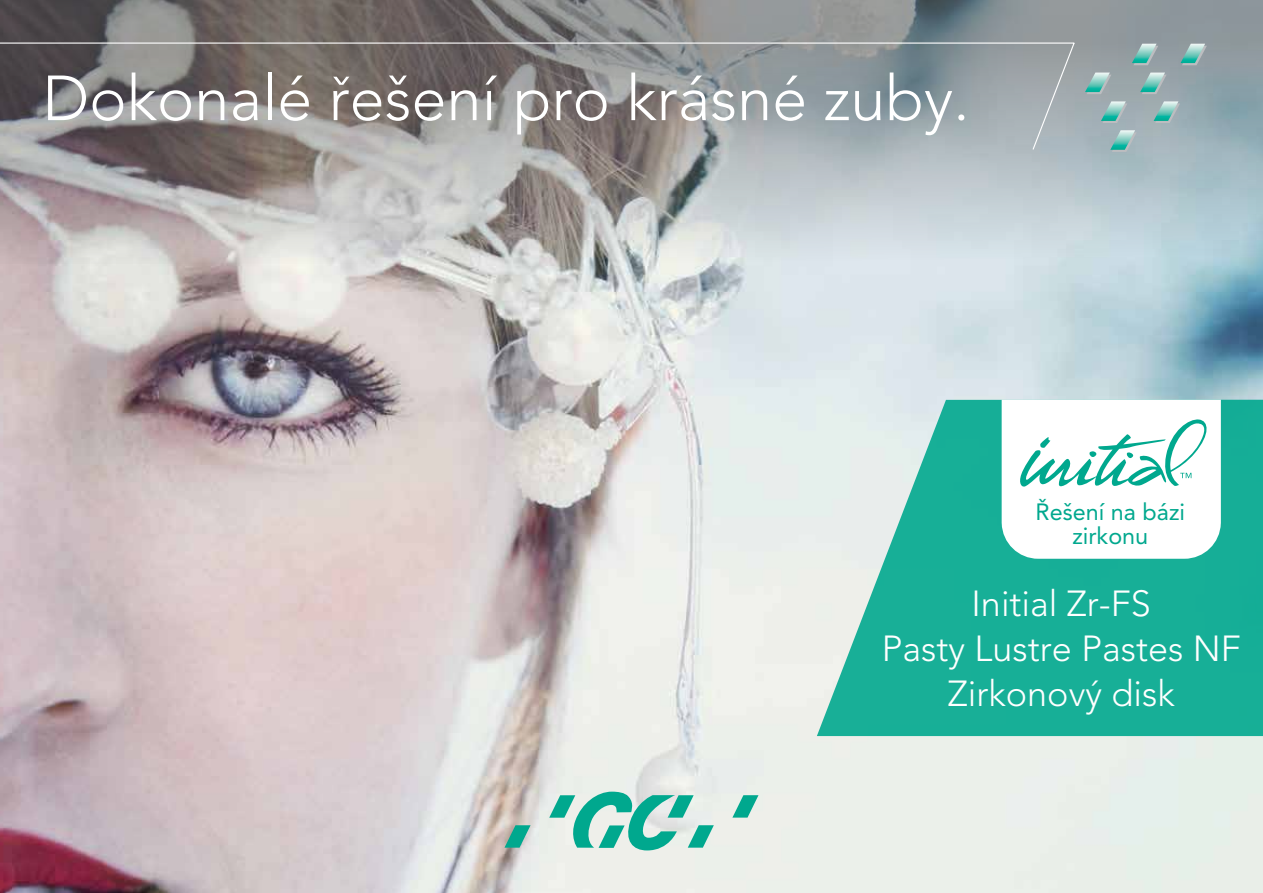
<style>
.page{position:relative;width:1263px;height:893px;background:#fff}
.page>*{position:absolute;margin:0;border:0;box-sizing:border-box;transform-origin:0 0}
.t1{font:300 63px "Avenir";color:#fff}
.t2{font:300 36px/45px "Avenir";color:#fff;text-align:center}
.t3{font:23.4px/24px "Avenir";color:#00a88e;text-align:center}
</style>
<div class="page">
<img style="left:0;top:264px;width:1263px;height:629px">
<svg style="left:0;top:0;width:1263px;height:264px;background:#a7abad"></svg>
<svg style="left:732px;top:795px;width:26px;height:23px"></svg>
<svg style="left:549px;top:792px;width:165px;height:58px;background:#8bd0c3"></svg>
<svg style="left:504px;top:825px;width:27px;height:23px"></svg>
<svg style="left:817px;top:400px;width:446px;height:336px;background:#3ebaa6"></svg>
<svg style="left:1133px;top:46px;width:25px;height:19px"></svg>
<svg style="left:1086px;top:75px;width:25px;height:19px"></svg>
<svg style="left:1102px;top:103px;width:25px;height:20px"></svg>
<svg style="left:1182px;top:46px;width:25px;height:19px"></svg>
<svg style="left:1142px;top:75px;width:25px;height:19px"></svg>
<svg style="left:1155px;top:103px;width:25px;height:20px"></svg>
<svg style="left:1112px;top:132px;width:25px;height:20px"></svg>
<img style="left:1132px;top:44px;width:24px;height:19px">
<img style="left:1085px;top:73px;width:25px;height:19px">
<img style="left:1101px;top:101px;width:25px;height:20px">
<img style="left:1180px;top:44px;width:25px;height:19px">
<img style="left:1140px;top:73px;width:25px;height:19px">
<img style="left:1153px;top:101px;width:25px;height:20px">
<img style="left:1110px;top:130px;width:25px;height:20px">
<svg style="left:0;top:42px;width:1075px;height:109px;background:#898989"></svg>
<svg style="left:1002px;top:400px;width:219px;height:159px"></svg>
<h1 class="t1" style="left:43px;top:61px;width:928px">Dokonalé õešení pro krásné zuby.</h1>
<p class="t3" style="left:1035px;top:499px;width:151px">Õešení na bázi zirkonu</p>
<p class="t2" style="left:882px;top:581px;width:360px">Initial Zr-FS<br>Pasty Lustre Pastes NF<br>Zirkonový disk</p>
</div>
